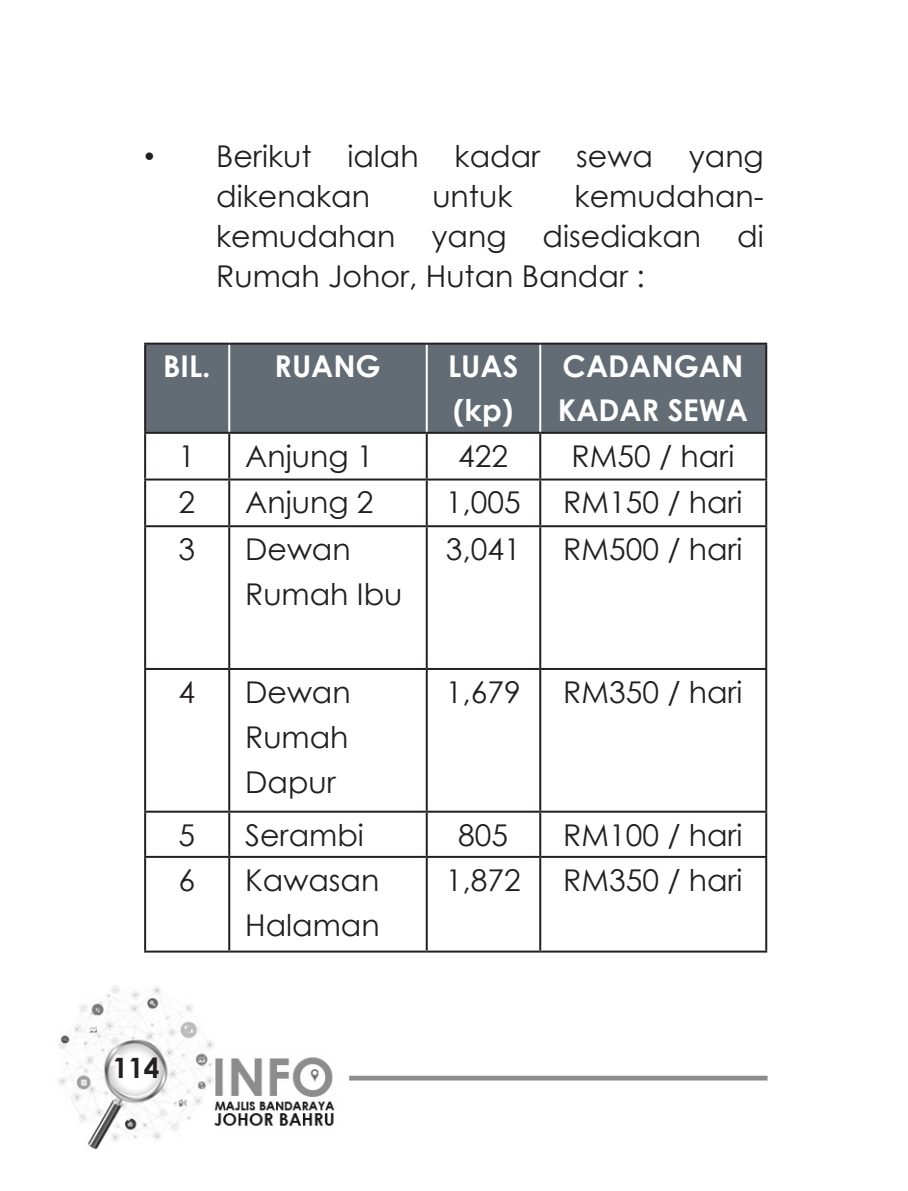
<style>
.page{position:relative;width:908px;height:1191px;background:#fff}
.page>*{position:absolute;margin:0;border:0;box-sizing:border-box;transform-origin:0 0}
.t1{font:30px/44.8px "Century Gothic";color:#231f20}
.t2{font:700 30px/44px "Century Gothic";color:#fff}
.t3{font:700 28px "Century Gothic";color:#231f20}
.s1{font-family:"Arial"}
</style>
<div class="page">
<img style="left:58px;top:342px;width:710px;height:807px">
<div style="left:146px;top:345px;width:618px;height:87px;background:#636b75"></div>
<hr style="left:144px;top:434px;width:2px;height:44px;background:#231f20">
<hr style="left:228px;top:434px;width:2px;height:44px;background:#231f20">
<hr style="left:425px;top:434px;width:2px;height:44px;background:#231f20">
<hr style="left:539px;top:434px;width:2px;height:44px;background:#231f20">
<hr style="left:764px;top:434px;width:2px;height:44px;background:#231f20">
<hr style="left:144px;top:478px;width:85px;height:2px;background:#231f20">
<hr style="left:144px;top:480px;width:2px;height:45px;background:#231f20">
<hr style="left:229px;top:478px;width:197px;height:2px;background:#231f20">
<hr style="left:228px;top:480px;width:2px;height:45px;background:#231f20">
<hr style="left:426px;top:478px;width:114px;height:2px;background:#231f20">
<hr style="left:425px;top:480px;width:2px;height:45px;background:#231f20">
<hr style="left:540px;top:478px;width:226px;height:2px;background:#231f20">
<hr style="left:539px;top:480px;width:2px;height:45px;background:#231f20">
<hr style="left:764px;top:480px;width:2px;height:45px;background:#231f20">
<hr style="left:144px;top:525px;width:85px;height:2px;background:#231f20">
<hr style="left:144px;top:527px;width:2px;height:141px;background:#231f20">
<hr style="left:229px;top:525px;width:197px;height:2px;background:#231f20">
<hr style="left:228px;top:527px;width:2px;height:141px;background:#231f20">
<hr style="left:426px;top:525px;width:114px;height:2px;background:#231f20">
<hr style="left:425px;top:527px;width:2px;height:141px;background:#231f20">
<hr style="left:540px;top:525px;width:226px;height:2px;background:#231f20">
<hr style="left:539px;top:527px;width:2px;height:141px;background:#231f20">
<hr style="left:764px;top:527px;width:2px;height:141px;background:#231f20">
<hr style="left:144px;top:668px;width:85px;height:2px;background:#231f20">
<hr style="left:144px;top:670px;width:2px;height:140px;background:#231f20">
<hr style="left:229px;top:668px;width:197px;height:2px;background:#231f20">
<hr style="left:228px;top:670px;width:2px;height:140px;background:#231f20">
<hr style="left:426px;top:668px;width:114px;height:2px;background:#231f20">
<hr style="left:425px;top:670px;width:2px;height:140px;background:#231f20">
<hr style="left:540px;top:668px;width:226px;height:2px;background:#231f20">
<hr style="left:539px;top:670px;width:2px;height:140px;background:#231f20">
<hr style="left:764px;top:670px;width:2px;height:140px;background:#231f20">
<hr style="left:144px;top:810px;width:85px;height:2px;background:#231f20">
<hr style="left:144px;top:812px;width:2px;height:44px;background:#231f20">
<hr style="left:229px;top:810px;width:197px;height:2px;background:#231f20">
<hr style="left:228px;top:812px;width:2px;height:44px;background:#231f20">
<hr style="left:426px;top:810px;width:114px;height:2px;background:#231f20">
<hr style="left:425px;top:812px;width:2px;height:44px;background:#231f20">
<hr style="left:540px;top:810px;width:226px;height:2px;background:#231f20">
<hr style="left:539px;top:812px;width:2px;height:44px;background:#231f20">
<hr style="left:764px;top:812px;width:2px;height:44px;background:#231f20">
<hr style="left:144px;top:856px;width:85px;height:2px;background:#231f20">
<hr style="left:144px;top:858px;width:2px;height:92px;background:#231f20">
<hr style="left:229px;top:856px;width:197px;height:2px;background:#231f20">
<hr style="left:228px;top:858px;width:2px;height:92px;background:#231f20">
<hr style="left:426px;top:856px;width:114px;height:2px;background:#231f20">
<hr style="left:425px;top:858px;width:2px;height:92px;background:#231f20">
<hr style="left:540px;top:856px;width:226px;height:2px;background:#231f20">
<hr style="left:539px;top:858px;width:2px;height:92px;background:#231f20">
<hr style="left:764px;top:858px;width:2px;height:92px;background:#231f20">
<hr style="left:144px;top:950px;width:85px;height:2px;background:#231f20">
<hr style="left:229px;top:950px;width:197px;height:2px;background:#231f20">
<hr style="left:426px;top:950px;width:114px;height:2px;background:#231f20">
<hr style="left:540px;top:950px;width:226px;height:2px;background:#231f20">
<hr style="left:228px;top:345px;width:2px;height:87px;background:#fff">
<hr style="left:425px;top:345px;width:2px;height:87px;background:#fff">
<hr style="left:539px;top:345px;width:2px;height:87px;background:#fff">
<hr style="left:144px;top:343px;width:85px;height:2px;background:#231f20">
<hr style="left:144px;top:345px;width:2px;height:87px;background:#231f20">
<hr style="left:229px;top:343px;width:197px;height:2px;background:#231f20">
<hr style="left:426px;top:343px;width:114px;height:2px;background:#231f20">
<hr style="left:540px;top:343px;width:226px;height:2px;background:#231f20">
<hr style="left:764px;top:345px;width:2px;height:87px;background:#231f20">
<hr style="left:144px;top:432px;width:85px;height:2px;background:#231f20">
<hr style="left:229px;top:432px;width:197px;height:2px;background:#231f20">
<hr style="left:426px;top:432px;width:114px;height:2px;background:#231f20">
<hr style="left:540px;top:432px;width:226px;height:2px;background:#231f20">
<p class="t1" style="left:216px;top:135px;width:549px;line-height:40px;text-indent:-72px"><span class="s1">•</span> Berikut ialah kadar sewa yang dikenakan</p>
<p class="t1" style="left:216px;top:175px;width:549px;line-height:40px;text-align:justify;text-indent:358px">kemudahan&shy;kemudahan yang disediakan di Rumah Johor, Hutan Bandar :</p>
<p class="t1" style="left:432px;top:173px;width:82px">untuk</p>
<p class="t2" style="left:163px;top:343px;width:49px">BIL.</p>
<p class="t2" style="left:274px;top:343px;width:108px">RUANG</p>
<p class="t2" style="left:448px;top:343px;width:72px">LUAS (kp)</p>
<p class="t2" style="left:557px;top:343px;width:192px">CADANGAN<br>KADAR SEWA</p>
<p class="t1" style="left:178px;top:433px;width:18px">1</p>
<p class="t1" style="left:245px;top:433px;width:130px">Anjung 1</p>
<p class="t1" style="left:458px;top:433px;width:51px">422</p>
<p class="t1" style="left:571px;top:433px;width:164px">RM50 / hari</p>
<p class="t1" style="left:178px;top:479px;width:18px">2</p>
<p class="t1" style="left:245px;top:479px;width:130px">Anjung 2</p>
<p class="t1" style="left:445px;top:479px;width:76px">1,005</p>
<p class="t1" style="left:563px;top:479px;width:181px">RM150 / hari</p>
<p class="t1" style="left:178px;top:526px;width:18px">3</p>
<p class="t1" style="left:245px;top:526px;width:159px">Dewan<br>Rumah Ibu</p>
<p class="t1" style="left:445px;top:526px;width:76px">3,041</p>
<p class="t1" style="left:563px;top:526px;width:181px">RM500 / hari</p>
<p class="t1" style="left:178px;top:669px;width:18px">4</p>
<p class="t1" style="left:245px;top:669px;width:107px;text-align:justify">Dewan Rumah Dapur</p>
<p class="t1" style="left:445px;top:669px;width:76px">1,679</p>
<p class="t1" style="left:563px;top:669px;width:181px">RM350 / hari</p>
<p class="t1" style="left:178px;top:812px;width:18px">5</p>
<p class="t1" style="left:245px;top:812px;width:120px">Serambi</p>
<p class="t1" style="left:458px;top:812px;width:51px">805</p>
<p class="t1" style="left:563px;top:812px;width:181px">RM100 / hari</p>
<p class="t1" style="left:178px;top:857px;width:18px">6</p>
<p class="t1" style="left:245px;top:857px;width:136px">Kawasan<br>Halaman</p>
<p class="t1" style="left:445px;top:857px;width:76px">1,872</p>
<p class="t1" style="left:563px;top:857px;width:181px">RM350 / hari</p>
<p class="t3" style="left:112px;top:1047px;width:49px">114</p>
</div>
